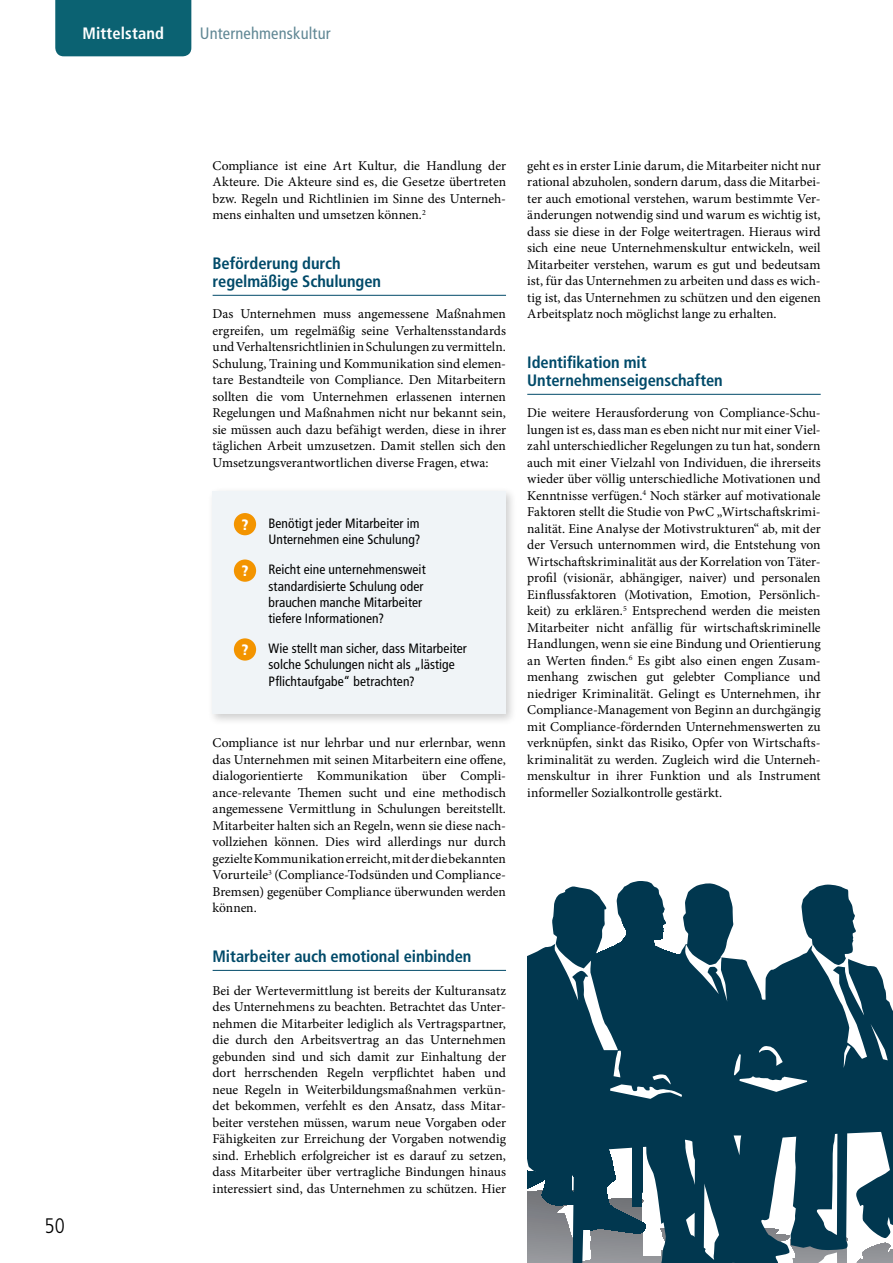
<style>
.page{position:relative;width:893px;height:1263px;background:#fff}
.page>*{position:absolute;margin:0;border:0;box-sizing:border-box;transform-origin:0 0}
.t1{font:300 condensed 21px "Frutiger LT Std";color:#000}
.t2{font:700 condensed 16.5px/18px "Frutiger LT Std";letter-spacing:-.005em;color:#004a69}
.t3{font:condensed 16.5px "Frutiger LT Std";letter-spacing:.01em;color:#618895}
.t4{font:700 condensed 16.5px "Frutiger LT Std";letter-spacing:.01em;color:#fff}
.t5{font:900 condensed 15px "Frutiger LT Std";color:#fff}
.t6{font:13.5px/16.5px "Minion Pro";letter-spacing:-.005em;color:#000;text-align:justify}
.t7{font:condensed 13.5px/16.2px "Frutiger LT Std";letter-spacing:.005em;color:#000}
.s1{font-weight:900;font-size:15px;color:#fff}
</style>
<div class="page">
<div style="left:55px;top:0;width:136px;height:56px;background:#0b6272"></div>
<hr style="left:213px;top:295px;width:293px;height:1px;background:#004a69">
<hr style="left:213px;top:970px;width:293px;height:1px;background:#004a69">
<div style="left:207px;top:486px;width:310px;height:239px;background:#000;opacity:.2"></div>
<div style="left:213px;top:492px;width:293px;height:222px;background:#f0f4f7"></div>
<div style="left:234px;top:513px;width:22px;height:22px;background:#f39400;border-radius:50%"></div>
<div style="left:234px;top:559px;width:22px;height:23px;background:#f39400;border-radius:50%"></div>
<div style="left:234px;top:638px;width:22px;height:23px;background:#f39400;border-radius:50%"></div>
<hr style="left:527px;top:394px;width:294px;height:1px;background:#004a69">
<svg style="left:527px;top:881px;width:361px;height:382px"></svg>
<p class="t4" style="left:82px;top:23px;width:83px">Mittelstand</p>
<p class="t3" style="left:200px;top:23px;width:132px">Unternehmenskultur</p>
<h1 class="t1" style="left:45px;top:1214px;width:22px">50</h1>
<p class="t6" style="left:213px;top:157px;width:295px">Compliance ist eine Art Kultur, die Handlung der Akteure. Die Akteure sind es, die Gesetze übertreten bzw. Regeln und Richtlinien im Sinne des Unterneh&shy;mens einhalten und umsetzen können.<sup>2</sup></p>
<p class="t2" style="left:213px;top:254px;width:170px">Beförderung durch regelmäßige Schulungen</p>
<p class="t6" style="left:213px;top:306px;width:295px">Das Unternehmen muss angemessene Maßnahmen ergreifen, um regelmäßig seine Verhaltensstandards und Verhaltensrichtlinien in Schulungen zu vermitteln.<br>Schulung, Training und Kommunikation sind elemen&shy;tare Bestandteile von Compliance. Den Mitarbeitern sollten die vom Unternehmen erlassenen internen Regelungen und Maßnahmen nicht nur bekannt sein, sie müssen auch dazu befähigt werden, diese in ihrer täglichen Arbeit umzusetzen. Damit stellen sich den Umsetzungsverantwortlichen diverse Fragen, etwa:</p>
<p class="t5" style="left:241px;top:515px;width:8px">?</p>
<p class="t7" style="left:268px;top:515px;width:153px">Benötigt jeder Mitarbeiter im<br>Unternehmen eine Schulung?</p>
<p class="t7" style="left:268px;top:562px;width:159px;text-indent:-27px"><span class="s1">?</span> Reicht eine unternehmensweit standardisierte Schulung oder brauchen manche Mitarbeiter tiefere Informationen?</p>
<p class="t5" style="left:241px;top:641px;width:8px">?</p>
<p class="t7" style="left:268px;top:640px;width:200px">Wie stellt man sicher, dass Mitarbeiter solche Schulungen nicht als „lästige<br>Pflichtaufgabe“ betrachten?</p>
<p class="t6" style="left:213px;top:735px;width:295px">Compliance ist nur lehrbar und nur erlernbar, wenn das Unternehmen mit seinen Mitarbeitern eine offene, dialogorientierte Kommunikation über Compli&shy;ance-relevante Themen sucht und eine methodisch angemessene Vermittlung in Schulungen bereitstellt.<br>Mitarbeiter halten sich an Regeln, wenn sie diese nach&shy;vollziehen können. Dies wird allerdings nur durch gezielte Kommunikation erreicht, mit der die bekannten Vorurteile<sup>3</sup> (Compliance-Todsünden und Compliance-Bremsen) gegenüber Compliance überwunden werden können.</p>
<p class="t2" style="left:213px;top:947px;width:260px">Mitarbeiter auch emotional einbinden</p>
<p class="t6" style="left:213px;top:982px;width:295px">Bei der Wertevermittlung ist bereits der Kulturansatz des Unternehmens zu beachten. Betrachtet das Unter&shy;nehmen die Mitarbeiter lediglich als Vertragspartner, die durch den Arbeitsvertrag an das Unternehmen gebunden sind und sich damit zur Einhaltung der dort herrschenden Regeln verpflichtet haben und neue Regeln in Weiterbildungsmaßnahmen verkün&shy;det bekommen, verfehlt es den Ansatz, dass Mitar&shy;beiter verstehen müssen, warum neue Vorgaben oder Fähigkeiten zur Erreichung der Vorgaben notwendig sind. Erheblich erfolgreicher ist es darauf zu setzen, dass Mitarbeiter über vertragliche Bindungen hinaus interessiert sind, das Unternehmen zu schützen. Hier</p>
<p class="t6" style="left:527px;top:157px;width:295px">geht es in erster Linie darum, die Mitarbeiter nicht nur rational abzuholen, sondern darum, dass die Mitarbei&shy;ter auch emotional verstehen, warum bestimmte Ver&shy;änderungen notwendig sind und warum es wichtig ist, dass sie diese in der Folge weitertragen. Hieraus wird sich eine neue Unternehmenskultur entwickeln, weil Mitarbeiter verstehen, warum es gut und bedeutsam ist, für das Unternehmen zu arbeiten und dass es wich&shy;tig ist, das Unternehmen zu schützen und den eigenen Arbeitsplatz noch möglichst lange zu erhalten.</p>
<p class="t2" style="left:527px;top:353px;width:197px">Identifikation mit<br>Unternehmenseigenschaften</p>
<p class="t6" style="left:527px;top:405px;width:295px">Die weitere Herausforderung von Compliance-Schu&shy;lungen ist es, dass man es eben nicht nur mit einer Viel&shy;zahl unterschiedlicher Regelungen zu tun hat, sondern auch mit einer Vielzahl von Individuen, die ihrerseits wieder über völlig unterschiedliche Motivationen und Kenntnisse verfügen.<sup>4</sup> Noch stärker auf motivationale Faktoren stellt die Studie von PwC „Wirtschaftskrimi&shy;nalität. Eine Analyse der Motivstrukturen“ ab, mit der der Versuch unternommen wird, die Entstehung von Wirtschaftskriminalität aus der Korrelation von Täter&shy;profil (visionär, abhängiger, naiver) und personalen Einflussfaktoren (Motivation, Emotion, Persönlich&shy;keit) zu erklären.<sup>5</sup> Entsprechend werden die meisten Mitarbeiter nicht anfällig für wirtschaftskriminelle Handlungen, wenn sie eine Bindung und Orientierung an Werten finden.<sup>6</sup> Es gibt also einen engen Zusam&shy;menhang zwischen gut gelebter Compliance und niedriger Kriminalität. Gelingt es Unternehmen, ihr Compliance-Management von Beginn an durchgängig mit Compliance-fördernden Unternehmenswerten zu verknüpfen, sinkt das Risiko, Opfer von Wirtschafts&shy;kriminalität zu werden. Zugleich wird die Unterneh&shy;menskultur in ihrer Funktion und als Instrument informeller Sozialkontrolle gestärkt.</p>
</div>
